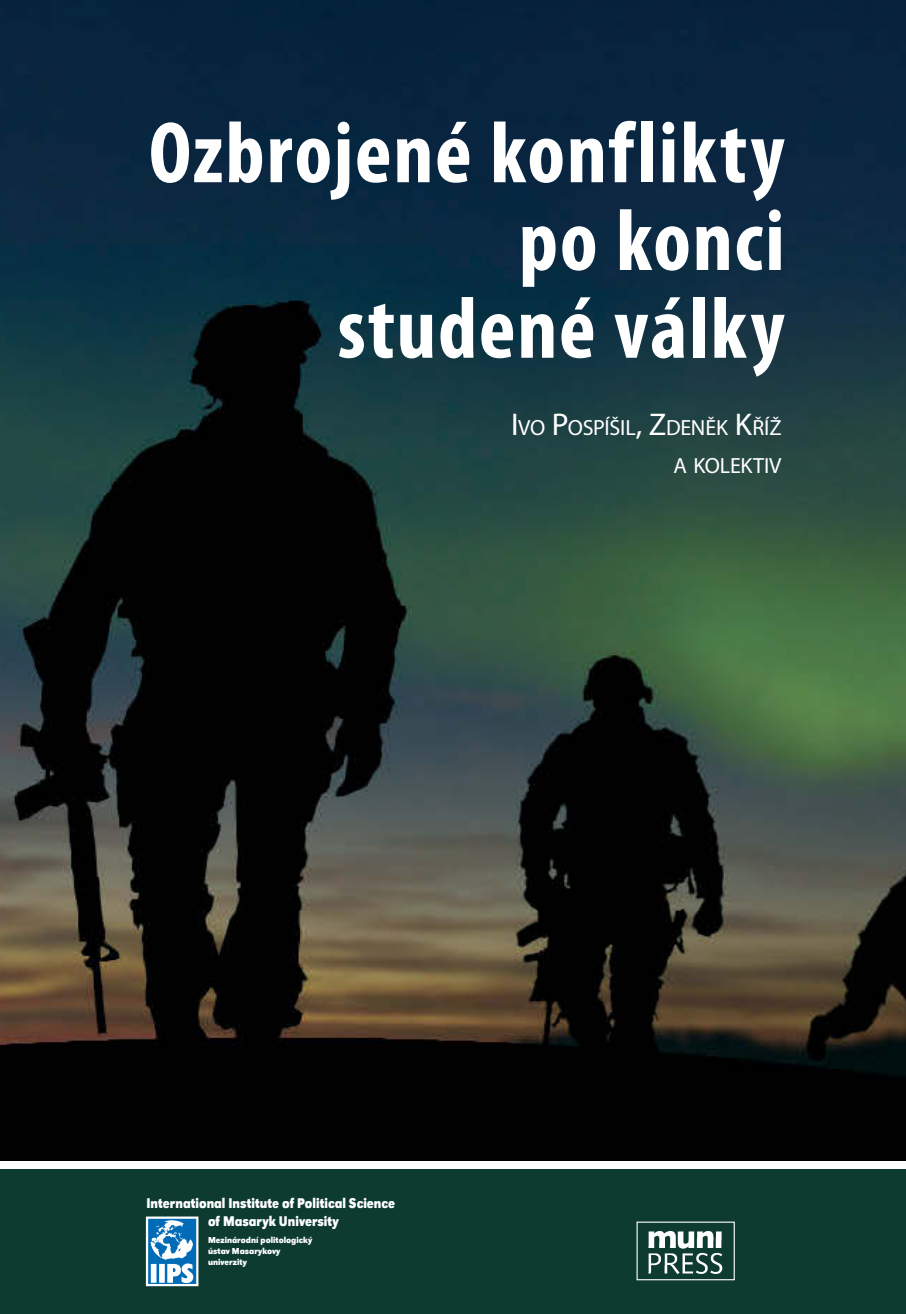
<style>
.page{position:relative;width:906px;height:1314px;background:#fff}
.page>*{position:absolute;margin:0;border:0;box-sizing:border-box;transform-origin:0 0}
.t1{font:700 condensed 87.75px/87.8px "Myriad Pro";letter-spacing:.02em;color:#fff;text-align:right}
.t2{font:22.05px "Myriad Pro";letter-spacing:-.005em;color:#fff}
.t3{font:700 14.62px/17.6px "URW Grotesk TEE";color:#fff;text-align:center;scale:.83 1}
.t4{font:700 9px/10.8px "URW Grotesk TEE";color:#fff;scale:.9 1}
.s1{font-size:31.5px}
</style>
<div class="page">
<div style="left:0;top:1168px;width:906px;height:146px;background:#0d3b30"></div>
<img style="left:0;top:0;width:906px;height:1161px">
<img style="left:149px;top:1219px;width:46px;height:64px">
<div style="left:146px;top:1216px;width:52px;height:70px;border:2px solid #fff"></div>
<img style="left:648px;top:1231px;width:75px;height:43px">
<div style="left:636px;top:1221px;width:99px;height:59px;border:1px solid #fff"></div>
<p class="t1" style="left:149px;top:107px;width:637px">Ozbrojené konflikty po konci<br>studené války</p>
<p class="t2" style="left:511px;top:416px;width:272px"><span class="s1">I</span>VO <span class="s1">P</span>OSPÍŠIL<span class="s1">, Z</span>DENĚK <span class="s1">K</span>ŘÍŽ</p>
<p class="t2" style="left:673px;top:454px;width:110px">A KOLEKTIV</p>
<p class="t3" style="left:146px;top:1194px;width:301px">International Institute of Political Science of Masaryk University</p>
<p class="t4" style="left:208px;top:1235px;width:117px">Mezinárodní politologický ústav Masarykovy univerzity</p>
</div>
